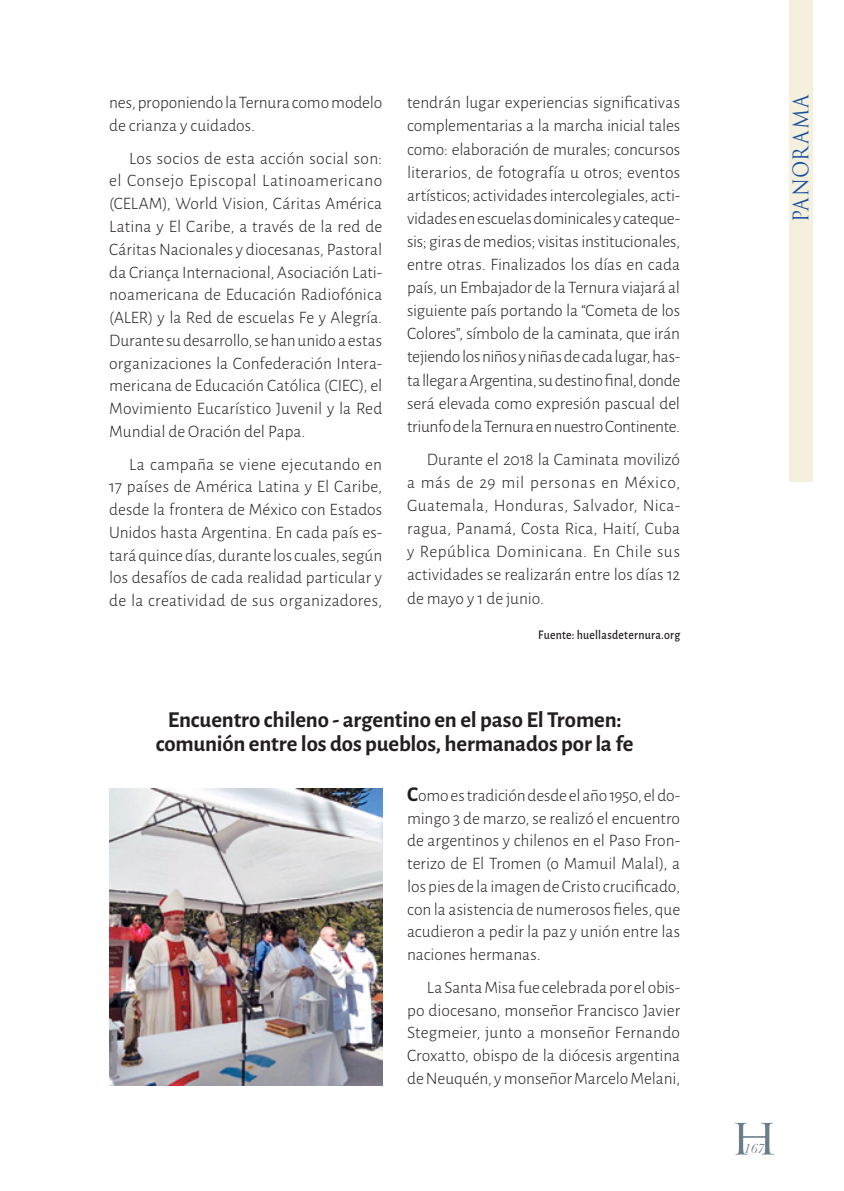
<style>
.page{position:relative;width:844px;height:1191px;background:#fff}
.page>*{position:absolute;margin:0;border:0;box-sizing:border-box;transform-origin:0 0}
.t1{font:42px "Trajan Pro";color:#6a7d8a;scale:1.2 1}
.Título_Panorama_Al{font:700 22.75px "Alegreya Sans";letter-spacing:-.01em;color:#231f20}
.t2{font:21px "Trajan Pro";letter-spacing:-.01em;color:#18519f;scale:.9 1}
.Texto_general_Pano{font:300 17.5px/22.8px "Alegreya Sans";letter-spacing:-.005em;color:#231f20;text-align:justify}
.t3{font:italic 14px "Baskerville";color:#6a7d8a}
.Fuentes_textos_Pan{font:500 13.12px "Alegreya Sans";letter-spacing:.02em;color:#231f20;scale:.9 1}
.s1{font-weight:700;font-size:21px}
</style>
<div class="page">
<div style="left:789px;top:0;width:23px;height:481px;background:#f5efde"></div>
<img style="left:109px;top:788px;width:273px;height:297px">
<p class="Texto_general_Pano" style="left:109px;top:91px;width:274px">nes, proponiendo la Ternura como modelo de crianza y cuidados.</p>
<p class="Texto_general_Pano" style="left:109px;top:146px;width:274px;text-indent:20px">Los socios de esta acción social son: el Consejo Episcopal Latinoamericano (CELAM), World Vision, Cáritas América Latina y El Caribe, a través de la red de Cáritas Nacionales y diocesanas, Pastoral da Criança Internacional, Asociación Lati&shy;noamericana de Educación Radiofónica (ALER) y la Red de escuelas Fe y Alegría.<br>Durante su desarrollo, se han unido a estas organizaciones la Confederación Intera&shy;mericana de Educación Católica (CIEC), el Movimiento Eucarístico Juvenil y la Red Mundial de Oración del Papa.</p>
<p class="Texto_general_Pano" style="left:109px;top:452px;width:274px;text-indent:20px">La campaña se viene ejecutando en 17 países de América Latina y El Caribe, desde la frontera de México con Estados Unidos hasta Argentina. En cada país es&shy;tará quince días, durante los cuales, según los desafíos de cada realidad particular y de la creatividad de sus organizadores,</p>
<p class="Texto_general_Pano" style="left:407px;top:91px;width:274px">tendrán lugar experiencias significativas complementarias a la marcha inicial tales como: elaboración de murales; concursos literarios, de fotografía u otros; eventos artísticos; actividades intercolegiales, acti&shy;vidades en escuelas dominicales y cateque&shy;sis; giras de medios; visitas institucionales, entre otras. Finalizados los días en cada país, un Embajador de la Ternura viajará al siguiente país portando la “Cometa de los Colores”, símbolo de la caminata, que irán tejiendo los niños y niñas de cada lugar, has&shy;ta llegar a Argentina, su destino final, donde será elevada como expresión pascual del triunfo de la Ternura en nuestro Continente.</p>
<p class="Texto_general_Pano" style="left:407px;top:447px;width:274px;text-indent:20px">Durante el 2018 la Caminata movilizó a más de 29 mil personas en México, Guatemala, Honduras, Salvador, Nica&shy;ragua, Panamá, Costa Rica, Haití, Cuba y República Dominicana. En Chile sus actividades se realizarán entre los días 12 de mayo y 1 de junio.</p>
<p class="Fuentes_textos_Pan" style="left:538px;top:625px;width:159px">Fuente: huellasdeternura.org</p>
<p class="Título_Panorama_Al" style="left:168px;top:703px;width:455px">Encuentro chileno - argentino en el paso El Tromen:</p>
<p class="Título_Panorama_Al" style="left:156px;top:727px;width:479px">comunión entre los dos pueblos, hermanados por la fe</p>
<p class="Texto_general_Pano" style="left:407px;top:783px;width:274px"><span class="s1">C</span>omo es tradición desde el año 1950, el do&shy;mingo 3 de marzo, se realizó el encuentro de argentinos y chilenos en el Paso Fron&shy;terizo de El Tromen (o Mamuil Malal), a los pies de la imagen de Cristo crucificado, con la asistencia de numerosos fieles, que acudieron a pedir la paz y unión entre las naciones hermanas.</p>
<p class="Texto_general_Pano" style="left:407px;top:975px;width:274px;text-indent:20px">La Santa Misa fue celebrada por el obis&shy;po diocesano, monseñor Francisco Javier Stegmeier, junto a monseñor Fernando Croxatto, obispo de la diócesis argentina de Neuquén, y monseñor Marcelo Melani,</p>
<p class="t2" style="left:787px;top:222px;width:145px;rotate:-90deg">PANORAMA</p>
<h1 class="t1" style="left:729px;top:1112px;width:42px">H</h1>
<p class="t3" style="left:743px;top:1140px;width:22px">167</p>
</div>
